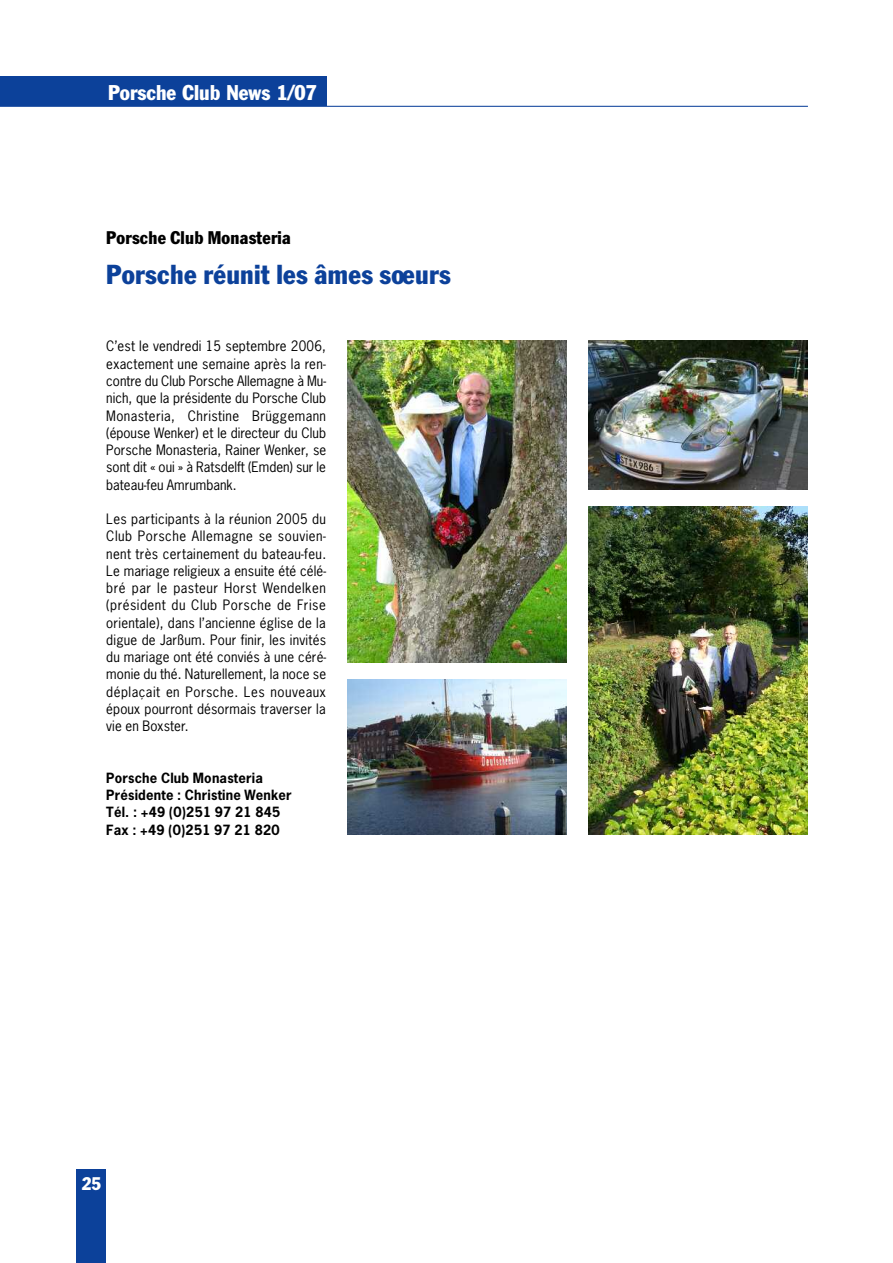
<style>
.page{position:relative;width:893px;height:1263px;background:#fff}
.page>*{position:absolute;margin:0;border:0;box-sizing:border-box;transform-origin:0 0}
.t1{font:condensed 27px "Franklin Gothic";letter-spacing:.015em;color:#0c419a}
.t2{font:condensed 21px "Franklin Gothic";color:#fff}
.t3{font:condensed 18px "Franklin Gothic";letter-spacing:.015em;color:#000}
.t4{font:condensed 18px "Franklin Gothic";color:#fff}
.t5{font:13.5px/17.2px "News Gothic";letter-spacing:.005em;color:#000;text-align:justify}
.t6{font:700 13.35px/17.2px "News Gothic";letter-spacing:.015em;color:#000}
</style>
<div class="page">
<img style="left:347px;top:340px;width:220px;height:322px">
<img style="left:588px;top:507px;width:220px;height:327px">
<img style="left:589px;top:340px;width:219px;height:149px">
<img style="left:347px;top:679px;width:220px;height:155px">
<div style="left:0;top:77px;width:326px;height:29px;background:#0c419a"></div>
<div style="left:77px;top:1169px;width:29px;height:94px;background:#0c419a"></div>
<hr style="left:0;top:106px;width:808px;height:1px;background:#0c419a">
<h2 class="t2" style="left:108px;top:85px;width:210px">Porsche Club News 1/07</h2>
<h3 class="t3" style="left:106px;top:231px;width:186px">Porsche Club Monasteria</h3>
<h1 class="t1" style="left:106px;top:265px;width:346px">Porsche réunit les âmes soeurs</h1>
<p class="t5" style="left:106px;top:338px;width:221px">C’est le vendredi 15 septembre 2006, exactement une semaine après la ren&shy;contre du Club Porsche Allemagne à Mu&shy;nich, que la présidente du Porsche Club Monasteria, Christine Brüggemann (épouse Wenker) et le directeur du Club Porsche Monasteria, Rainer Wenker, se sont dit « oui » à Ratsdelft (Emden) sur le bateau-feu Amrumbank.</p>
<p class="t5" style="left:106px;top:511px;width:221px">Les participants à la réunion 2005 du Club Porsche Allemagne se souvien&shy;nent très certainement du bateau-feu.<br>Le mariage religieux a ensuite été célé&shy;bré par le pasteur Horst Wendelken (président du Club Porsche de Frise orientale), dans l’ancienne église de la digue de Jarßum. Pour finir, les invités du mariage ont été conviés à une céré&shy;monie du thé. Naturellement, la noce se déplaçait en Porsche. Les nouveaux époux pourront désormais traverser la vie en Boxster.</p>
<p class="t6" style="left:106px;top:769px;width:187px">Porsche Club Monasteria<br>Présidente : Christine Wenker<br>Tél. : +49 (0)251 97 21 845<br>Fax : +49 (0)251 97 21 820</p>
<h3 class="t4" style="left:82px;top:1177px;width:21px">25</h3>
</div>
